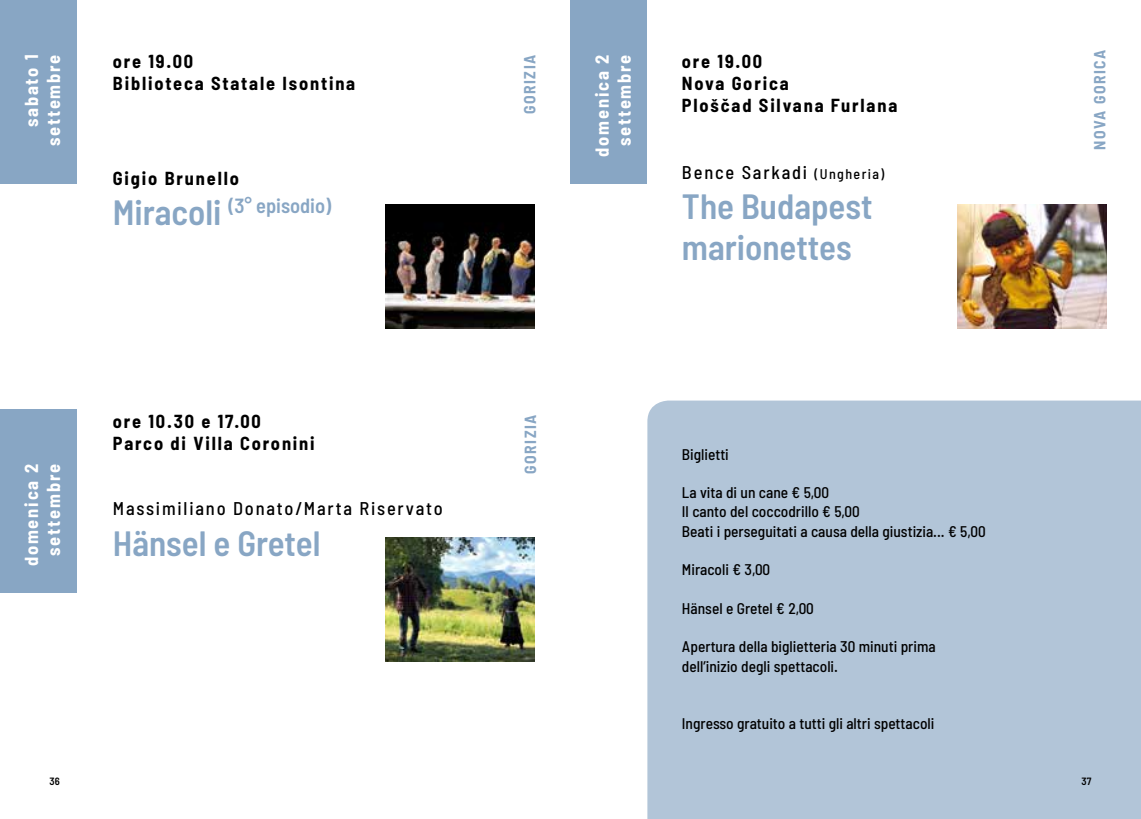
<style>
.page{position:relative;width:1141px;height:819px;background:#fff}
.page>*{position:absolute;margin:0;border:0;box-sizing:border-box;transform-origin:0 0}
.t1{font:600 semi-condensed 35px/40.2px "Barlow";color:#88a6c4}
.t2{font:600 semi-condensed 20.47px "Barlow";color:#88a6c4}
.t3{font:700 semi-condensed 18.38px/22.1px "Barlow";letter-spacing:.1em;color:#000}
.t4{font:500 semi-condensed 18.38px "Barlow";letter-spacing:.1em;color:#000}
.t5{font:700 semi-condensed 18.38px/22.1px "Barlow";letter-spacing:.1em;color:#fff;text-align:center}
.t6{font:700 semi-condensed 15.75px "Barlow";letter-spacing:.1em;color:#88a6c4}
.t7{font:500 semi-condensed 15.4px/19.2px "Barlow";color:#000}
.t8{font:600 semi-condensed 10.5px "Barlow";color:#000}
.s1{font-size:35px}
.s2{font-size:14px}
</style>
<div class="page">
<div style="left:647px;top:400px;width:494px;height:419px;background:#b2c5d8"></div>
<div style="left:0;top:0;width:77px;height:184px;background:#88a6c4"></div>
<div style="left:0;top:409px;width:77px;height:184px;background:#88a6c4"></div>
<div style="left:570px;top:0;width:77px;height:184px;background:#88a6c4"></div>
<img style="left:386px;top:537px;width:149px;height:124px">
<img style="left:386px;top:205px;width:149px;height:124px">
<img style="left:957px;top:205px;width:149px;height:124px">
<p class="t5" style="left:20px;top:146px;width:93px;text-align:right;rotate:-90deg">sabato 1 settembre</p>
<p class="t3" style="left:113px;top:50px;width:244px">ore 19.00<br>Biblioteca Statale Isontina</p>
<p class="t6" style="left:520px;top:114px;width:61px;rotate:-90deg">GORIZIA</p>
<p class="t3" style="left:113px;top:166px;width:128px">Gigio Brunello</p>
<h2 class="t2" style="left:113px;top:193px;width:220px"><span class="s1">Miracoli</span> (3° episodio)</h2>
<p class="t5" style="left:591px;top:157px;width:104px;rotate:-90deg">domenica 2 settembre</p>
<p class="t3" style="left:682px;top:50px;width:217px">ore 19.00<br>Nova Gorica<br>Ploščad Silvana Furlana</p>
<p class="t6" style="left:1090px;top:150px;width:101px;rotate:-90deg">NOVA GORICA</p>
<p class="t4" style="left:682px;top:161px;width:204px">Bence Sarkadi <span class="s2">(Ungheria)</span></p>
<h1 class="t1" style="left:682px;top:186px;width:192px">The Budapest marionettes</h1>
<p class="t5" style="left:20px;top:566px;width:104px;rotate:-90deg">domenica 2 settembre</p>
<p class="t3" style="left:113px;top:410px;width:203px">ore 10.30 e 17.00<br>Parco di Villa Coronini</p>
<p class="t4" style="left:113px;top:497px;width:331px">Massimiliano Donato/Marta Riservato</p>
<h1 class="t1" style="left:113px;top:522px;width:209px">Hänsel e Gretel</h1>
<p class="t6" style="left:521px;top:474px;width:61px;rotate:-90deg">GORIZIA</p>
<p class="t8" style="left:50px;top:774px;width:12px">36</p>
<p class="t7" style="left:682px;top:444px;width:48px">Biglietti</p>
<p class="t7" style="left:682px;top:482px;width:305px">La vita di un cane € 5,00<br>Il canto del coccodrillo € 5,00<br>Beati i perseguitati a causa della giustizia... € 5,00</p>
<p class="t7" style="left:682px;top:559px;width:90px">Miracoli € 3,00</p>
<p class="t7" style="left:682px;top:598px;width:133px">Hänsel e Gretel € 2,00</p>
<p class="t7" style="left:682px;top:636px;width:255px">Apertura della biglietteria 30 minuti prima dell’inizio degli spettacoli.</p>
<p class="t7" style="left:682px;top:713px;width:254px">Ingresso gratuito a tutti gli altri spettacoli</p>
<p class="t8" style="left:1082px;top:774px;width:11px">37</p>
</div>
